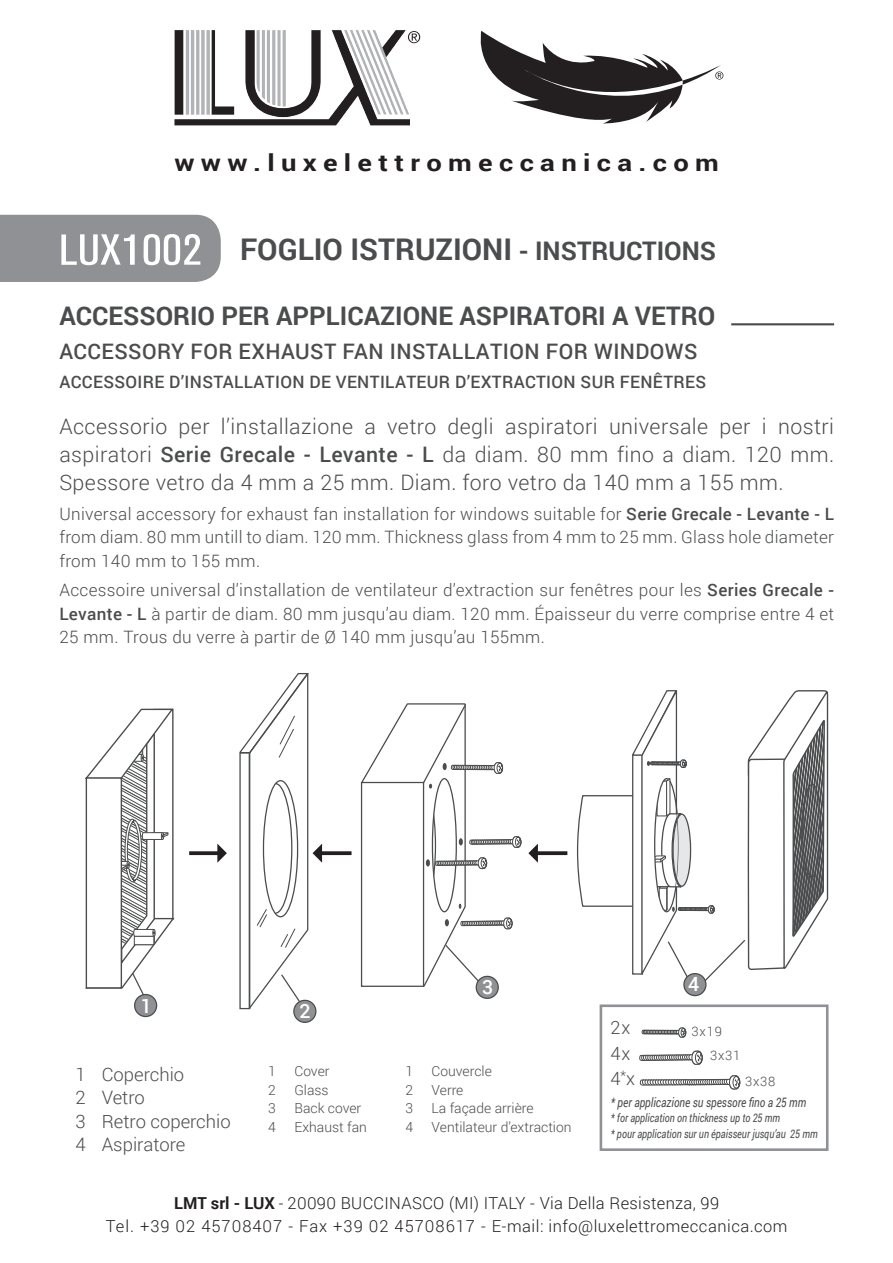
<style>
.page{position:relative;width:893px;height:1263px;background:#fff}
.page>*{position:absolute;margin:0;border:0;box-sizing:border-box;transform-origin:0 0}
.t1{font:700 29.85px "Roboto";color:#4b4c4d}
.t2{font:700 25.65px "Roboto";color:#4b4c4d}
.t3{font:700 23.25px "Roboto";letter-spacing:.235em;color:#231f20;scale:1.18 1}
.t4{font:300 21.3px/27.8px "Roboto";letter-spacing:.02em;color:#4b4c4d;text-align:justify}
.t5{font:500 21.3px "Roboto";letter-spacing:.02em;color:#4b4c4d}
.t6{font:500 19.65px "Roboto";color:#fff}
.t7{font:300 18.45px/23.1px "Roboto";color:#4b4c4d}
.t8{font:300 18.3px/25.8px "Roboto";color:#4b4c4d}
.t9{font:300 17.1px/23.5px "Roboto";letter-spacing:.02em;color:#4b4c4d;text-align:justify}
.t10{font:500 17.1px "Roboto";letter-spacing:.02em;color:#4b4c4d}
.t11{font:300 16.5px/22.5px "Roboto";letter-spacing:.03em;color:#231f20;text-align:center}
.t12{font:300 13.8px "Roboto";color:#4b4c4d}
.t13{font:italic 13.05px "Roboto";color:#4b4c4d;scale:.8 1}
.t14{font:300 13.05px/24px "Roboto";letter-spacing:.06em;color:#4b4c4d}
.t15{font:italic 11.7px/15.6px "Roboto";color:#4b4c4d;scale:.8 1}
.s1{font-family:"Akzelerat Condensed Normal";font-weight:400;font-size:42.75px;color:#fff}
.s2{font-size:25.65px}
.s3{font-weight:500}
.s4{font-weight:700}
</style>
<div class="page">
<img style="left:174px;top:30px;width:186px;height:96px">
<hr style="left:731px;top:323px;width:103px;height:2px;background:#4b4c4d">
<svg style="left:189px;top:844px;width:38px;height:19px"></svg>
<div style="left:135px;top:994px;width:22px;height:22px;background:#8f9194;border-radius:50%"></div>
<div style="left:134px;top:994px;width:23px;height:23px;border:1px solid #4b4c4d;border-radius:50%"></div>
<svg style="left:85px;top:708px;width:90px;height:291px"></svg>
<div style="left:294px;top:1000px;width:22px;height:22px;background:#8f9194;border-radius:50%"></div>
<div style="left:293px;top:1000px;width:23px;height:23px;border:1px solid #4b4c4d;border-radius:50%"></div>
<div style="left:0;top:214px;width:221px;height:68px;background:#8f9194"></div>
<svg style="left:239px;top:673px;width:113px;height:339px"></svg>
<div style="left:600px;top:1004px;width:228px;height:147px;border:3px solid #8f9194"></div>
<svg style="left:639px;top:1075px;width:102px;height:15px"></svg>
<svg style="left:360px;top:30px;width:469px;height:1036px"></svg>
<h3 class="t3" style="left:174px;top:147px;width:463px">www.luxelettromeccanica.com</h3>
<h1 class="t1" style="left:59px;top:228px;width:658px"><span class="s1">LUX1002</span> FOGLIO ISTRUZIONI <span class="s2">- INSTRUCTIONS</span></h1>
<h2 class="t2" style="left:59px;top:298px;width:657px">ACCESSORIO PER APPLICAZIONE ASPIRATORI A VETRO</h2>
<p class="t5" style="left:59px;top:336px;width:640px">ACCESSORY FOR EXHAUST FAN INSTALLATION FOR WINDOWS</p>
<p class="t10" style="left:59px;top:370px;width:648px">ACCESSOIRE D’INSTALLATION DE VENTILATEUR D’EXTRACTION SUR FENÊTRES</p>
<p class="t4" style="left:59px;top:412px;width:776px">Accessorio per l’installazione a vetro degli aspiratori universale per i nostri aspiratori <span class="s3">Serie Grecale - Levante - L</span> da diam. 80 mm fino a diam. 120 mm.<br>Spessore vetro da 4 mm a 25 mm. Diam. foro vetro da 140 mm a 155 mm.</p>
<p class="t9" style="left:59px;top:501px;width:776px">Universal accessory for exhaust fan installation for windows suitable for <span class="s3">Serie Grecale - Levante - L </span>from diam. 80 mm untill to diam. 120 mm. Thickness glass from 4 mm to 25 mm. Glass hole diameter from 140 mm to 155 mm.</p>
<p class="t9" style="left:59px;top:578px;width:776px">Accessoire universal d’installation de ventilateur d’extraction sur fenêtres pour les <span class="s3">Series Grecale - Levante - L</span> à partir de diam. 80 mm jusqu’au diam. 120 mm. Épaisseur du verre comprise entre 4 et 25 mm. Trous du verre à partir de Ø 140 mm jusqu’au 155mm.</p>
<p class="t6" style="left:141px;top:992px;width:13px">1</p>
<p class="t7" style="left:76px;top:1062px;width:157px">1 Coperchio<br>2 Vetro<br>3 Retro coperchio<br>4 Aspiratore</p>
<p class="t6" style="left:299px;top:997px;width:13px">2</p>
<p class="t12" style="left:268px;top:1062px;width:9px">1</p>
<p class="t12" style="left:294px;top:1062px;width:37px">Cover</p>
<p class="t12" style="left:268px;top:1080px;width:9px">2</p>
<p class="t12" style="left:294px;top:1080px;width:36px">Glass</p>
<p class="t12" style="left:268px;top:1099px;width:9px">3</p>
<p class="t12" style="left:294px;top:1099px;width:68px">Back cover</p>
<p class="t12" style="left:268px;top:1117px;width:9px">4</p>
<p class="t12" style="left:294px;top:1117px;width:74px">Exhaust fan</p>
<p class="t6" style="left:482px;top:973px;width:13px">3</p>
<p class="t12" style="left:405px;top:1062px;width:9px">1</p>
<p class="t12" style="left:432px;top:1062px;width:62px">Couvercle</p>
<p class="t12" style="left:405px;top:1080px;width:9px">2</p>
<p class="t12" style="left:432px;top:1080px;width:33px">Verre</p>
<p class="t12" style="left:405px;top:1099px;width:9px">3</p>
<p class="t12" style="left:432px;top:1099px;width:103px">La façade arrière</p>
<p class="t12" style="left:405px;top:1117px;width:9px">4</p>
<p class="t12" style="left:432px;top:1117px;width:141px">Ventilateur d’extraction</p>
<p class="t6" style="left:688px;top:970px;width:13px">4</p>
<p class="t8" style="left:610px;top:1014px;width:22px">2x<br>4x</p>
<p class="t14" style="left:710px;top:1019px;width:32px;text-indent:-18px">3x19<br>3x31</p>
<p class="t8" style="left:610px;top:1065px;width:26px">4<sup>*</sup>x</p>
<p class="t14" style="left:745px;top:1069px;width:32px">3x38</p>
<p class="t13" style="left:611px;top:1093px;width:246px">* per applicazione su spessore fino a 25 mm</p>
<p class="t15" style="left:611px;top:1110px;width:260px">* for application on thickness up to 25 mm<br>* pour application sur un épaisseur jusqu’au 25 mm</p>
<p class="t11" style="left:106px;top:1192px;width:683px"><span class="s4">LMT srl - LUX</span> - 20090 BUCCINASCO (MI) ITALY - Via Della Resistenza, 99<br>Tel. +39 02 45708407 - Fax +39 02 45708617 - E-mail: info@luxelettromeccanica.com</p>
</div>
